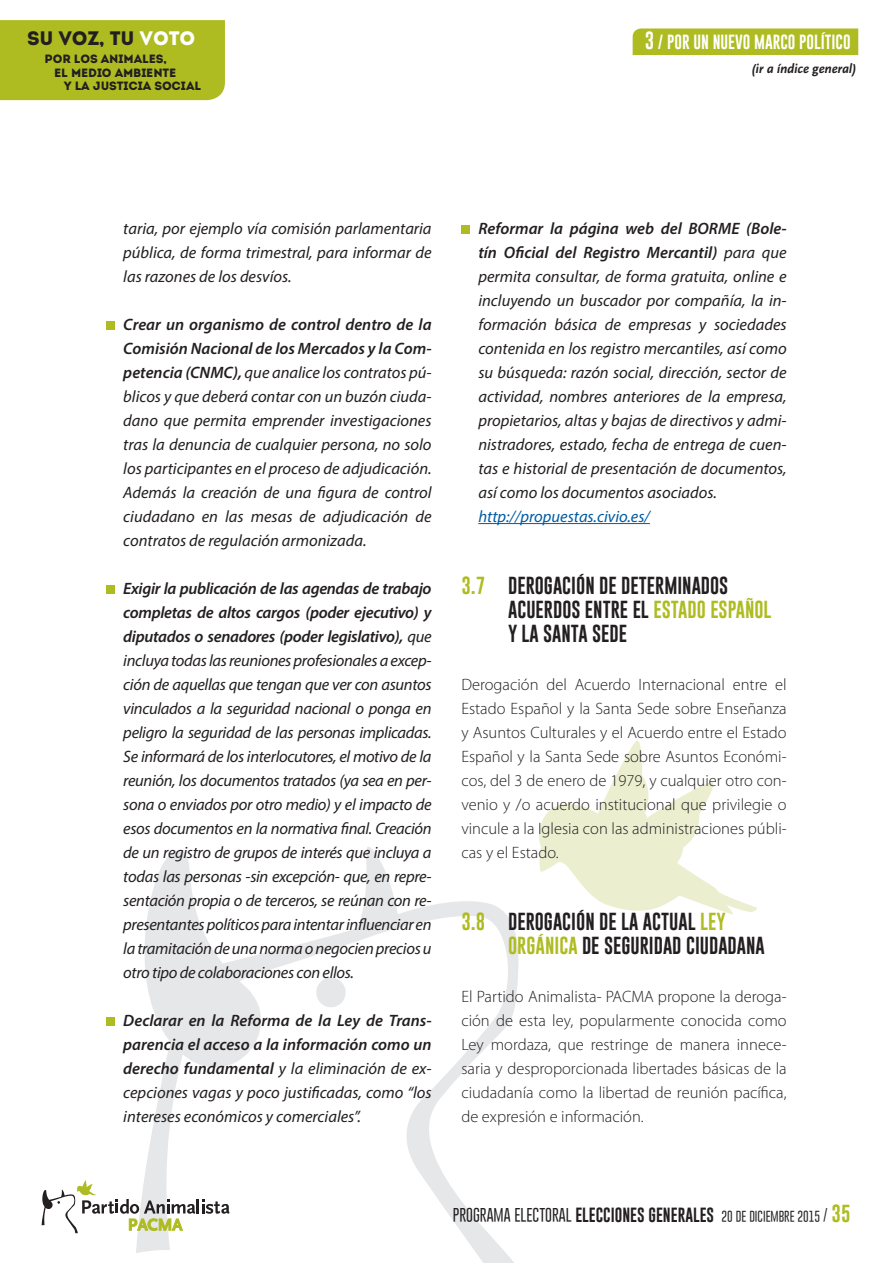
<style>
.page{position:relative;width:893px;height:1263px;background:#fff}
.page>*{position:absolute;margin:0;border:0;box-sizing:border-box;transform-origin:0 0}
.t1{font:19.5px "Intro";letter-spacing:-.01em;color:#231f20}
.Sangría_francesa{font:18px/24px "Gobold";color:#231f20}
.Sangría_francesa-2{font:18px "Gobold";color:#aebc21}
.Sangría_francesa-3{font:italic 16.5px/24px "Myriad Pro";color:#231f20;text-align:justify}
.Sangría_francesa-4{font:300 16.5px/24px "Myriad Pro";color:#231f20;text-align:justify}
.Sangría_francesa-5{font:italic 16.5px "Myriad Pro";color:#015ca3}
.t2{font:15px "Gobold";color:#231f20}
.t3{font:15px "Gobold";color:#fff}
.t4{font:italic 700 13.5px "Scala Sans";letter-spacing:-.01em;color:#231f20}
.t5{font:12px "Intro";letter-spacing:-.01em;color:#231f20}
.s1{color:#fff}
.s2{font-size:18px}
.s3{font-weight:600}
.s4{color:#aebc21}
.s5{font-weight:300}
.s6{font-weight:300;font-size:12px}
.s7{font-size:18px;color:#aebc21}
</style>
<div class="page">
<div style="left:0;top:20px;width:225px;height:80px;background:#aebc21"></div>
<svg style="left:539px;top:740px;width:218px;height:175px"></svg>
<svg style="left:136px;top:846px;width:412px;height:417px"></svg>
<div style="left:316px;top:977px;width:30px;height:30px;background:#e6e7e9;border-radius:50%"></div>
<svg style="left:42px;top:1180px;width:188px;height:53px"></svg>
<div style="left:106px;top:321px;width:9px;height:9px;background:#aebc21"></div>
<div style="left:106px;top:585px;width:9px;height:9px;background:#aebc21"></div>
<div style="left:106px;top:1017px;width:9px;height:9px;background:#aebc21"></div>
<hr style="left:478px;top:523px;width:172px;height:1px;background:#015ca3">
<div style="left:461px;top:225px;width:9px;height:9px;background:#aebc21"></div>
<div style="left:633px;top:28px;width:225px;height:27px;background:#aebc21"></div>
<p class="t1" style="left:27px;top:27px;width:170px">SU VOZ, TU <span class="s1">VOTO</span></p>
<p class="t5" style="left:45px;top:52px;width:124px">POR LOS ANIMALES,</p>
<p class="t5" style="left:54px;top:65px;width:124px">EL MEDIO AMBIENTE</p>
<p class="t5" style="left:64px;top:79px;width:139px">Y LA JUSTICIA SOCIAL</p>
<p class="t3" style="left:645px;top:32px;width:207px"><span class="s2">3</span> / POR UN NUEVO MARCO POLÍTICO</p>
<p class="t4" style="left:752px;top:61px;width:106px">(ir a índice general)</p>
<p class="Sangría_francesa-3" style="left:123px;top:216px;width:310px">taria, por ejemplo vía comisión parlamentaria pública, de forma trimestral, para informar de las razones de los desvíos.</p>
<p class="Sangría_francesa-3" style="left:123px;top:312px;width:310px"><span class="s3">Crear un organismo de control dentro de la Comisión Nacional de los Mercados y la Com&shy;petencia (CNMC),</span> que analice los contratos pú&shy;blicos y que deberá contar con un buzón ciuda&shy;dano que permita emprender investigaciones tras la denuncia de cualquier persona, no solo los participantes en el proceso de adjudicación.<br>Además la creación de una figura de control ciudadano en las mesas de adjudicación de contratos de regulación armonizada.</p>
<p class="Sangría_francesa-3" style="left:123px;top:576px;width:310px"><span class="s3">Exigir la publicación de las agendas de trabajo completas de altos cargos (poder ejecutivo) y diputados o senadores (poder legislativo),</span> que incluya todas las reuniones profesionales a excep&shy;ción de aquellas que tengan que ver con asuntos vinculados a la seguridad nacional o ponga en peligro la seguridad de las personas implicadas.<br>Se informará de los interlocutores, el motivo de la reunión, los documentos tratados (ya sea en per&shy;sona o enviados por otro medio) y el impacto de esos documentos en la normativa final. Creación de un registro de grupos de interés que incluya a todas las personas -sin excepción- que, en repre&shy;sentación propia o de terceros, se reúnan con re&shy;presentantes políticos para intentar influenciar en la tramitación de una norma o negocien precios u otro tipo de colaboraciones con ellos.</p>
<p class="Sangría_francesa-3" style="left:123px;top:1008px;width:310px"><span class="s3">Declarar en la Reforma de la Ley de Trans&shy;parencia el acceso a la información como un derecho fundamental</span> y la eliminación de ex&shy;cepciones vagas y poco justificadas, como “los intereses económicos y comerciales”.</p>
<p class="Sangría_francesa-3" style="left:478px;top:216px;width:310px"><span class="s3">Reformar la página web del BORME (Bole&shy;tín Oficial del Registro Mercantil)</span> para que permita consultar, de forma gratuita, online e incluyendo un buscador por compañía, la in&shy;formación básica de empresas y sociedades contenida en los registro mercantiles, así como su búsqueda: razón social, dirección, sector de actividad, nombres anteriores de la empresa, propietarios, altas y bajas de directivos y admi&shy;nistradores, estado, fecha de entrega de cuen&shy;tas e historial de presentación de documentos, así como los documentos asociados.</p>
<p class="Sangría_francesa-5" style="left:478px;top:506px;width:173px">http://propuestas.civio.es/</p>
<p class="Sangría_francesa-2" style="left:461px;top:574px;width:25px">3.7</p>
<p class="Sangría_francesa" style="left:508px;top:573px;width:265px">DEROGACIÓN DE DETERMINADOS<br>ACUERDOS ENTRE EL <span class="s4">ESTADO ESPAÑOL<br></span>Y LA SANTA SEDE</p>
<p class="Sangría_francesa-4" style="left:461px;top:673px;width:327px">Derogación del Acuerdo Internacional entre el Estado Español y la Santa Sede sobre Enseñanza y Asuntos Culturales y el Acuerdo entre el Estado Español y la Santa Sede sobre Asuntos Económi&shy;cos, del 3 de enero de 1979, y cualquier otro con&shy;venio y /o acuerdo institucional que privilegie o vincule a la Iglesia con las administraciones públi&shy;cas y el Estado.</p>
<p class="Sangría_francesa-2" style="left:461px;top:910px;width:25px">3.8</p>
<p class="Sangría_francesa" style="left:508px;top:909px;width:258px">DEROGACIÓN DE LA ACTUAL <span class="s4">LEY<br>ORGÁNICA</span> DE SEGURIDAD CIUDADANA</p>
<p class="Sangría_francesa-4" style="left:461px;top:985px;width:327px">El Partido Animalista- PACMA propone la deroga&shy;ción de esta ley, popularmente conocida como Ley mordaza, que restringe de manera innece&shy;saria y desproporcionada libertades básicas de la ciudadanía como la libertad de reunión pacífica, de expresión e información.</p>
<p class="t2" style="left:453px;top:1205px;width:399px"><span class="s5">PROGRAMA ELECTORAL</span> ELECCIONES GENERALES <span class="s6">20 DE DICIEMBRE 2015</span> <span class="s5">/</span> <span class="s7">35</span></p>
</div>
